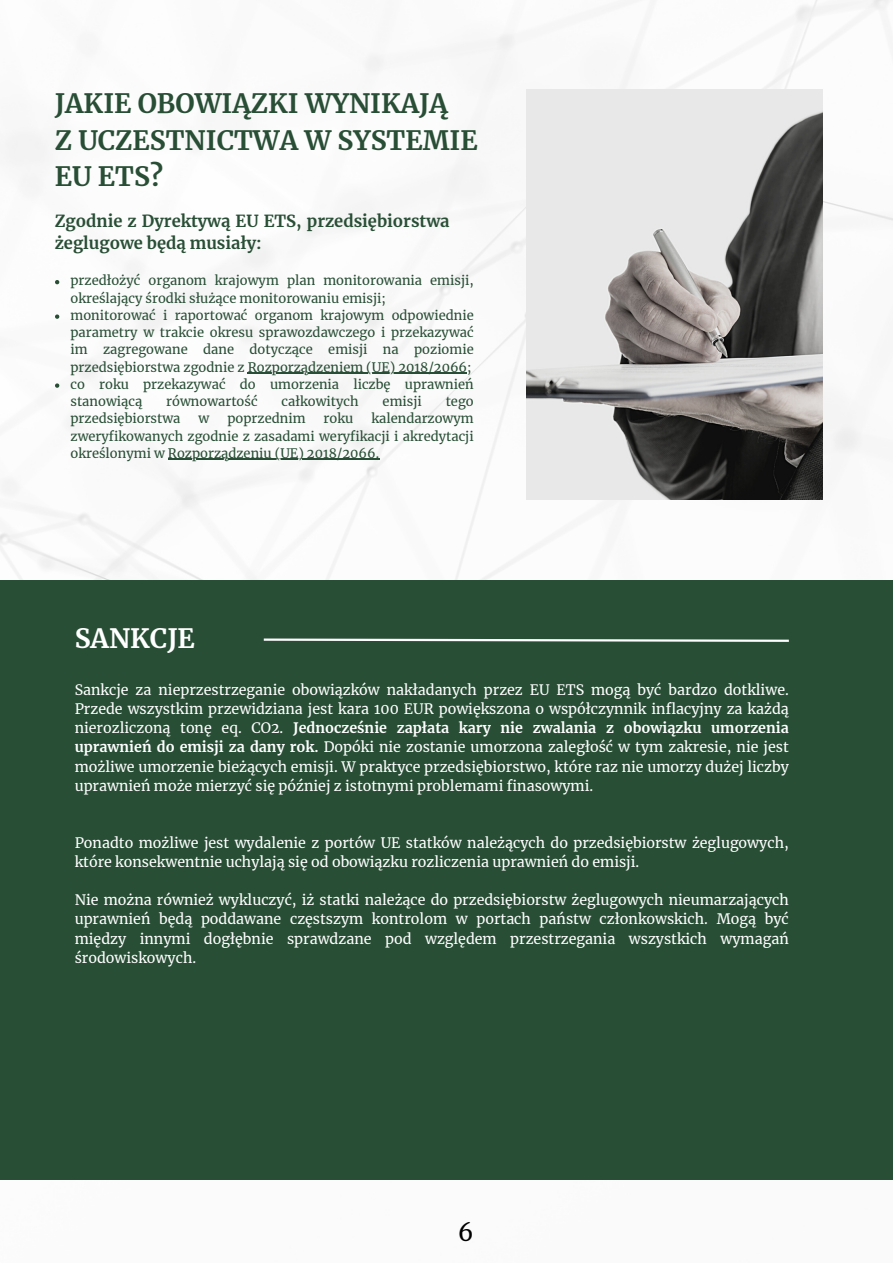
<style>
.page{position:relative;width:893px;height:1264px;background:#fff}
.page>*{position:absolute;margin:0;border:0;box-sizing:border-box;transform-origin:0 0}
.t1{font:700 26.4px/36.6px "Merriweather";color:#284e35}
.t2{font:700 26.4px "Merriweather";color:#fff}
.t3{font:24px "Merriweather";color:#000}
.t4{font:700 16.5px/22.5px "Merriweather";color:#284e35}
.t5{font:14.25px/19px "Merriweather";color:#fff;text-align:justify}
.t6{font:12.9px/17.2px "Merriweather";color:#284e35}
.s1{font-weight:700}
</style>
<div class="page">
<img style="left:0;top:0;width:892px;height:1180px">
<div style="left:0;top:580px;width:892px;height:599px;background:#284e35"></div>
<img style="left:526px;top:89px;width:296px;height:410px">
<svg style="left:263px;top:638px;width:526px;height:4px"></svg>
<svg style="left:55px;top:280px;width:4px;height:4px"></svg>
<svg style="left:55px;top:314px;width:4px;height:5px"></svg>
<hr style="left:248px;top:373px;width:219px;height:1px;background:#284e35">
<svg style="left:55px;top:383px;width:4px;height:5px"></svg>
<hr style="left:168px;top:459px;width:211px;height:1px;background:#284e35">
<p class="t1" style="left:55px;top:86px;width:395px">JAKIE OBOWIĄZKI WYNIKAJĄ</p>
<p class="t1" style="left:55px;top:122px;width:424px">Z UCZESTNICTWA W SYSTEMIE<br>EU ETS?</p>
<p class="t4" style="left:55px;top:210px;width:396px">Zgodnie z Dyrektywą EU ETS, przedsiębiorstwa żeglugowe będą musiały:</p>
<p class="t6" style="left:70px;top:272px;width:404px">przedłożyć organom krajowym plan monitorowania emisji, określający środki służące monitorowaniu emisji;</p>
<p class="t6" style="left:70px;top:307px;width:404px;text-align:justify">monitorować i raportować organom krajowym odpowiednie parametry w trakcie okresu sprawozdawczego i przekazywać im zagregowane dane dotyczące emisji na poziomie przedsiębiorstwa zgodnie z Rozporządzeniem (UE) 2018/2066;</p>
<p class="t6" style="left:70px;top:375px;width:404px">co roku przekazywać do umorzenia liczbę uprawnień stanowiącą</p>
<p class="t6" style="left:166px;top:393px;width:93px">równowartość</p>
<p class="t6" style="left:281px;top:393px;width:79px">całkowitych</p>
<p class="t6" style="left:382px;top:393px;width:41px">emisji</p>
<p class="t6" style="left:445px;top:393px;width:29px">tego</p>
<p class="t6" style="left:70px;top:410px;width:111px">przedsiębiorstwa</p>
<p class="t6" style="left:198px;top:410px;width:12px">w</p>
<p class="t6" style="left:227px;top:410px;width:79px">poprzednim</p>
<p class="t6" style="left:323px;top:410px;width:31px">roku</p>
<p class="t6" style="left:70px;top:410px;width:404px;text-align:justify;text-indent:301px">kalendarzowym zweryfikowanych zgodnie z zasadami weryfikacji i akredytacji określonymi w Rozporządzeniu (UE) 2018/2066.</p>
<p class="t2" style="left:75px;top:621px;width:122px">SANKCJE</p>
<p class="t5" style="left:75px;top:680px;width:715px">Sankcje za nieprzestrzeganie obowiązków nakładanych przez EU ETS mogą być bardzo dotkliwe.<br>Przede wszystkim przewidziana jest kara 100 EUR powiększona o współczynnik inflacyjny za każdą nierozliczoną tonę eq. CO2. <span class="s1">Jednocześnie zapłata kary nie zwalania z obowiązku umorzenia uprawnień do emisji za dany rok.</span> Dopóki nie zostanie umorzona zaległość w tym zakresie, nie jest możliwe umorzenie bieżących emisji. W praktyce przedsiębiorstwo, które raz nie umorzy dużej liczby uprawnień może mierzyć się później z istotnymi problemami finasowymi.</p>
<p class="t5" style="left:75px;top:833px;width:715px">Ponadto możliwe jest wydalenie z portów UE statków należących do przedsiębiorstw żeglugowych, które konsekwentnie uchylają się od obowiązku rozliczenia uprawnień do emisji.</p>
<p class="t5" style="left:75px;top:890px;width:715px">Nie można również wykluczyć, iż statki należące do przedsiębiorstw żeglugowych nieumarzających uprawnień będą poddawane częstszym kontrolom w portach państw członkowskich. Mogą być między innymi dogłębnie sprawdzane pod względem przestrzegania wszystkich wymagań środowiskowych.</p>
<p class="t3" style="left:458px;top:1217px;width:17px">6</p>
</div>
